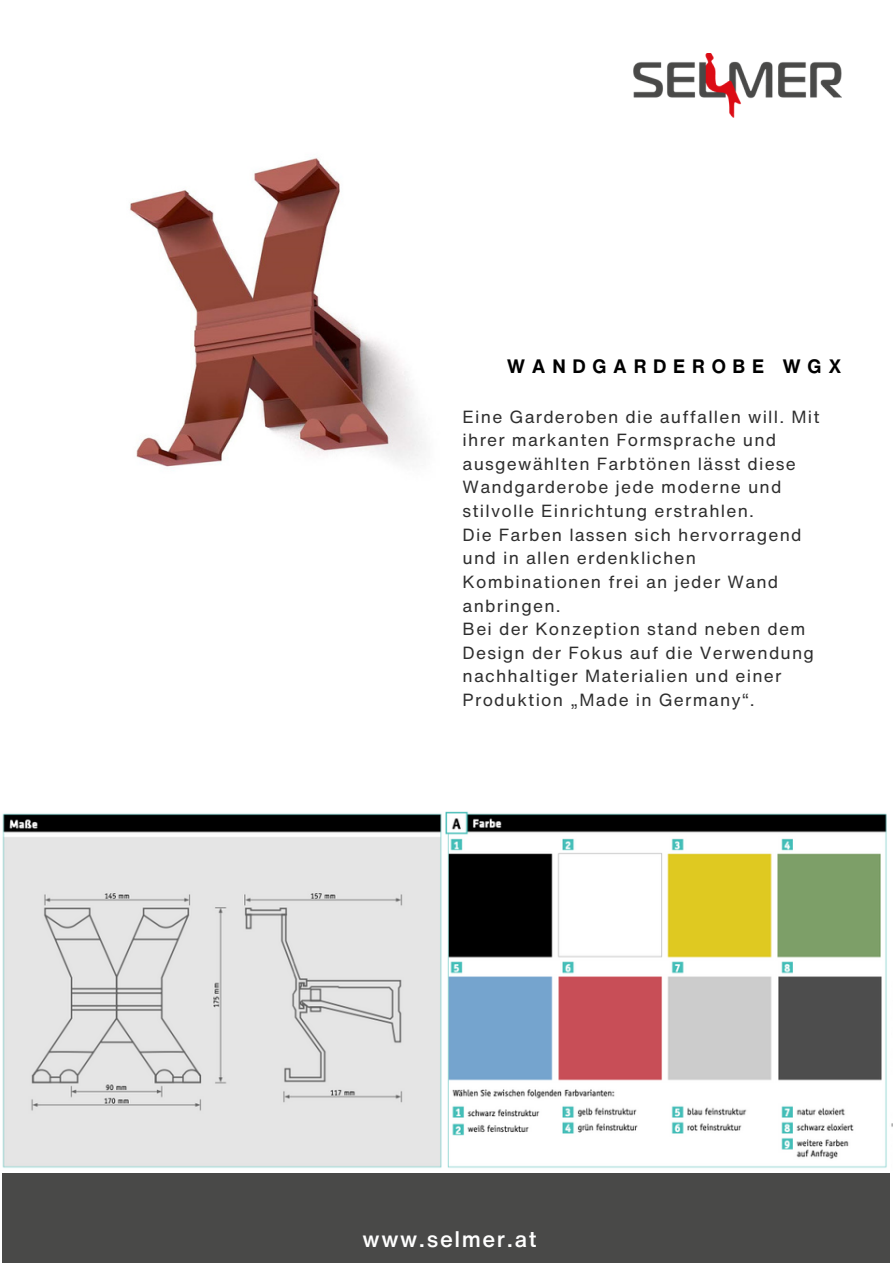
<style>
.page{position:relative;width:893px;height:1264px;background:#fff}
.page>*{position:absolute;margin:0;border:0;box-sizing:border-box;transform-origin:0 0}
.t1{font:500 22.2px "Helvetica Now Text";letter-spacing:.07em;color:#fff}
.t2{font:700 19.05px "Helvetica Now Text";letter-spacing:.35em;color:#000}
.t3{font:17.25px/23.5px "Helvetica Now Text";letter-spacing:.07em;color:#2e2e2e}
</style>
<div class="page">
<img style="left:130px;top:157px;width:294px;height:310px">
<img style="left:633px;top:53px;width:208px;height:64px">
<div style="left:2px;top:1173px;width:887px;height:89px;background:#494948"></div>
<img style="left:2px;top:812px;width:890px;height:356px">
<p class="t2" style="left:506px;top:351px;width:336px">WANDGARDEROBE WGX</p>
<p class="t3" style="left:462px;top:404px;width:358px">Eine Garderoben die auffallen will. Mit ihrer markanten Formsprache und ausgewählten Farbtönen lässt diese Wandgarderobe jede moderne und stilvolle Einrichtung erstrahlen.</p>
<p class="t3" style="left:462px;top:522px;width:340px">Die Farben lassen sich hervorragend und in allen erdenklichen<br>Kombinationen frei an jeder Wand anbringen.</p>
<p class="t3" style="left:462px;top:617px;width:353px">Bei der Konzeption stand neben dem Design der Fokus auf die Verwendung nachhaltiger Materialien und einer Produktion „Made in Germany“.</p>
<p class="t1" style="left:362px;top:1221px;width:175px">www.selmer.at</p>
</div>
